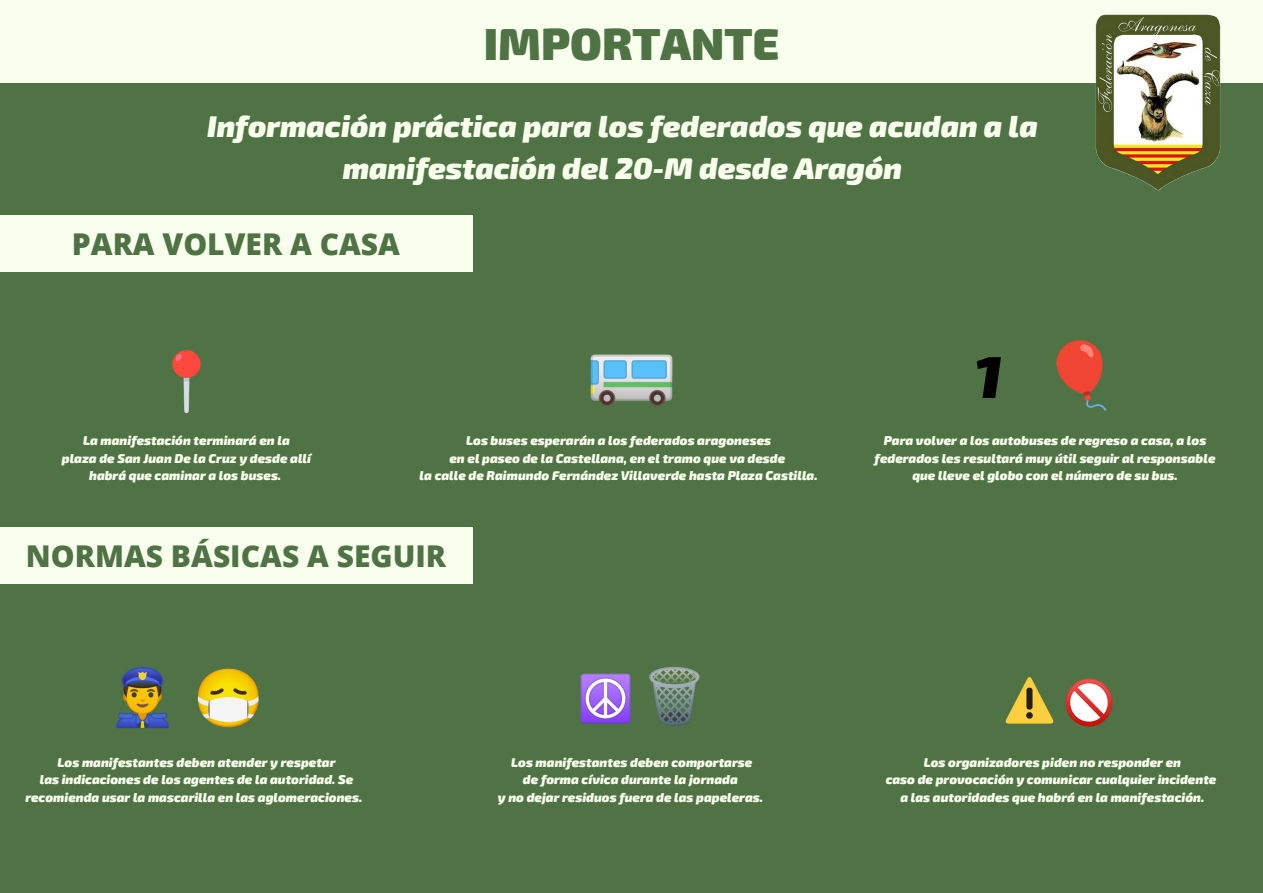
<style>
.page{position:relative;width:1263px;height:893px;background:#4f7344}
.page>*{position:absolute;margin:0;border:0;box-sizing:border-box;transform-origin:0 0}
.t1{font:italic 900 59.03px "Exo 2";color:#000}
.t2{font:900 45px "Exo 2";color:#4f7344}
.t3{font:italic 900 30px "Exo 2";color:#f9ffed}
.t4{font:800 30px "Open Sans";color:#4f7344}
.t5{font:italic 900 12.75px/17.5px "Exo 2";color:#f9ffed;text-align:center}
</style>
<div class="page">
<div style="left:0;top:0;width:1263px;height:83px;background:#f9ffed"></div>
<img style="left:1095px;top:14px;width:126px;height:177px">
<div style="left:0;top:215px;width:472px;height:57px;background:#f9ffed"></div>
<div style="left:0;top:527px;width:472px;height:57px;background:#f9ffed"></div>
<img style="left:590px;top:354px;width:83px;height:52px">
<img style="left:172px;top:350px;width:29px;height:64px">
<img style="left:1056px;top:340px;width:51px;height:71px">
<img style="left:116px;top:667px;width:53px;height:61px">
<img style="left:197px;top:668px;width:62px;height:60px">
<img style="left:649px;top:667px;width:51px;height:59px">
<img style="left:580px;top:673px;width:51px;height:51px">
<img style="left:1065px;top:678px;width:48px;height:49px">
<img style="left:1006px;top:677px;width:47px;height:47px">
<p class="t2" style="left:484px;top:14px;width:297px">IMPORTANTE</p>
<p class="t3" style="left:207px;top:107px;width:832px">Información práctica para los federados que acudan a la</p>
<p class="t3" style="left:343px;top:148px;width:561px">manifestación del 20-M desde Aragón</p>
<p class="t4" style="left:72px;top:223px;width:330px">PARA VOLVER A CASA</p>
<p class="t5" style="left:83px;top:431px;width:208px">La manifestación terminará en la</p>
<p class="t5" style="left:62px;top:449px;width:251px">plaza de San Juan De la Cruz y desde allí</p>
<p class="t5" style="left:89px;top:466px;width:194px">habrá que caminar a los buses.</p>
<p class="t5" style="left:466px;top:431px;width:306px">Los buses esperarán a los federados aragoneses</p>
<p class="t5" style="left:449px;top:449px;width:337px">en el paseo de la Castellana, en el tramo que va desde</p>
<p class="t5" style="left:420px;top:466px;width:399px">la calle de Raimundo Fernández Villaverde hasta Plaza Castilla.</p>
<p class="t4" style="left:26px;top:535px;width:422px">NORMAS BÁSICAS A SEGUIR</p>
<p class="t1" style="left:974px;top:338px;width:10px">1️⃣</p>
<p class="t5" style="left:884px;top:431px;width:324px">Para volver a los autobuses de regreso a casa, a los</p>
<p class="t5" style="left:875px;top:449px;width:342px">federados les resultará muy útil seguir al responsable</p>
<p class="t5" style="left:912px;top:466px;width:267px">que lleve el globo con el número de su bus.</p>
<p class="t5" style="left:58px;top:753px;width:279px">Los manifestantes deben atender y respetar</p>
<p class="t5" style="left:25px;top:770px;width:338px">las indicaciones de los agentes de la autoridad. Se recomienda usar la mascarilla en las aglomeraciones.</p>
<p class="t5" style="left:511px;top:753px;width:243px">Los manifestantes deben comportarse</p>
<p class="t5" style="left:523px;top:770px;width:216px">de forma cívica durante la jornada</p>
<p class="t5" style="left:498px;top:788px;width:267px">y no dejar residuos fuera de las papeleras.</p>
<p class="t5" style="left:924px;top:753px;width:259px">Los organizadores piden no responder en</p>
<p class="t5" style="left:886px;top:770px;width:332px">caso de provocación y comunicar cualquier incidente</p>
<p class="t5" style="left:900px;top:788px;width:305px">a las autoridades que habrá en la manifestación.</p>
</div>
